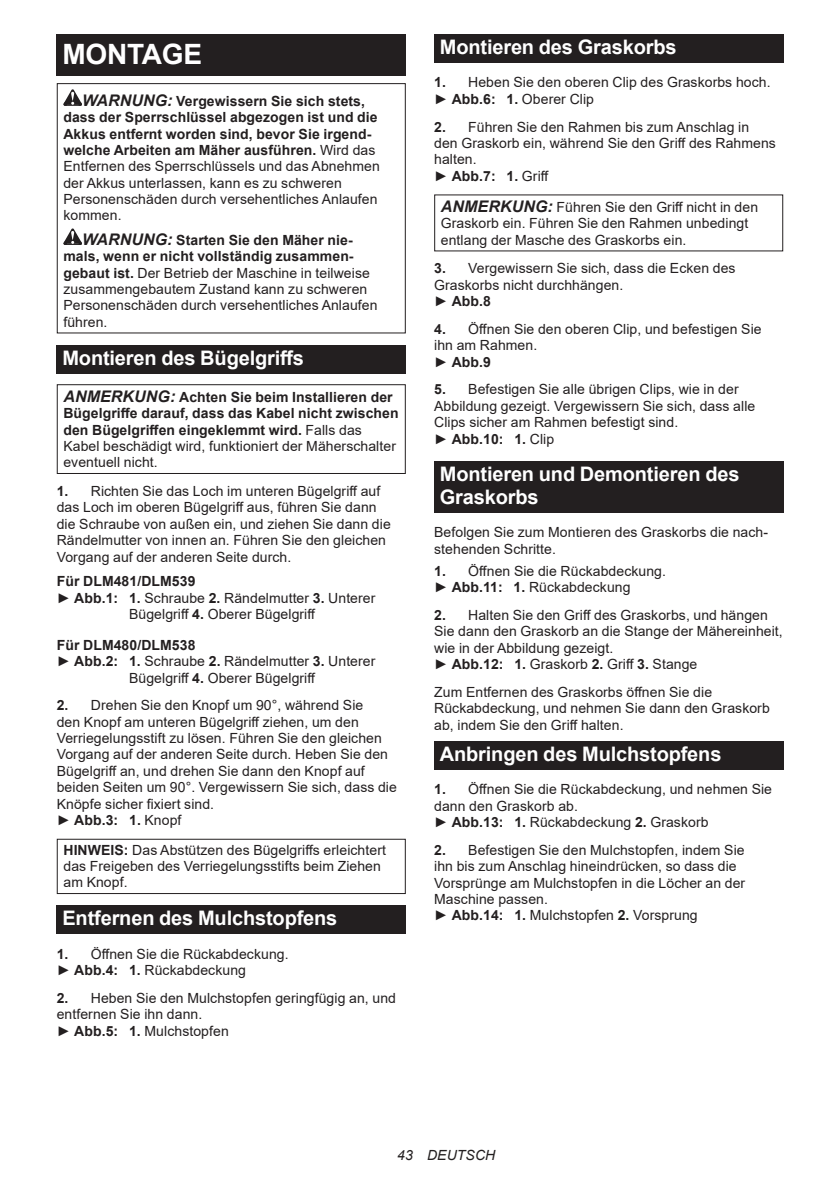
<style>
.page{position:relative;width:840px;height:1191px;background:#fff}
.page>*{position:absolute;margin:0;border:0;box-sizing:border-box;transform-origin:0 0}
.t1{font:700 28px "Arial";letter-spacing:-.01em;color:#fff}
.t2{font:700 20px/23.4px "Arial";letter-spacing:-.01em;color:#fff}
.t3{font:14px/16.4px "Arial";letter-spacing:.005em;color:#231f20}
.t4{font:700 14px/16.4px "Arial";letter-spacing:.005em;color:#231f20}
.t5{font:italic 14px "Arial";letter-spacing:.005em;color:#231f20}
.s1{font-style:italic;font-size:16px}
.s2{font-weight:400}
.s3{font-weight:700;font-style:italic;font-size:16px}
.s4{font-weight:700}
</style>
<div class="page">
<div style="left:57px;top:34px;width:348px;height:41px;background:#231f20"></div>
<svg style="left:63px;top:89px;width:19px;height:17px"></svg>
<svg style="left:63px;top:228px;width:19px;height:17px"></svg>
<div style="left:57px;top:83px;width:348px;height:250px;border:1px solid #231f20"></div>
<div style="left:57px;top:345px;width:348px;height:28px;background:#231f20"></div>
<div style="left:57px;top:384px;width:348px;height:90px;border:1px solid #231f20"></div>
<div style="left:57px;top:838px;width:348px;height:56px;border:1px solid #231f20"></div>
<div style="left:57px;top:905px;width:348px;height:29px;background:#231f20"></div>
<div style="left:434px;top:34px;width:348px;height:29px;background:#231f20"></div>
<div style="left:434px;top:460px;width:348px;height:52px;background:#231f20"></div>
<div style="left:434px;top:741px;width:348px;height:28px;background:#231f20"></div>
<h1 class="t1" style="left:62px;top:43px;width:141px">MONTAGE</h1>
<p class="t4" style="left:63px;top:94px;width:318px;text-indent:19px"><span class="s1">WARNUNG:</span> Vergewissern Sie sich stets, dass der Sperrschlüssel abgezogen ist und die Akkus entfernt worden sind, bevor Sie irgend&shy;welche Arbeiten am Mäher ausführen. <span class="s2">Wird das Entfernen des Sperrschlüssels und das Abnehmen der Akkus unterlassen, kann es zu schweren Personenschäden durch versehentliches Anlaufen kommen.</span></p>
<p class="t3" style="left:63px;top:233px;width:315px;text-indent:19px"><span class="s3">WARNUNG:</span> <span class="s4">Starten Sie den Mäher nie&shy;mals, wenn er nicht vollständig zusammen&shy;gebaut ist.</span> Der Betrieb der Maschine in teilweise zusammengebautem Zustand kann zu schweren Personenschäden durch versehentliches Anlaufen führen.</p>
<h2 class="t2" style="left:62px;top:346px;width:243px">Montieren des Bügelgriffs</h2>
<p class="t4" style="left:63px;top:390px;width:336px"><span class="s1">ANMERKUNG:</span> Achten Sie beim Installieren der Bügelgriffe darauf, dass das Kabel nicht zwischen den Bügelgriffen eingeklemmt wird. <span class="s2">Falls das Kabel beschädigt wird, funktioniert der Mäherschalter eventuell nicht.</span></p>
<p class="t3" style="left:57px;top:483px;width:335px"><span class="s4">1.</span> Richten Sie das Loch im unteren Bügelgriff auf das Loch im oberen Bügelgriff aus, führen Sie dann die Schraube von außen ein, und ziehen Sie dann die Rändelmutter von innen an. Führen Sie den gleichen Vorgang auf der anderen Seite durch.</p>
<p class="t4" style="left:57px;top:574px;width:140px">Für DLM481/DLM539</p>
<p class="t3" style="left:57px;top:589px;width:320px">► <span class="s4">Abb.1: 1.</span> Schraube <span class="s4">2.</span> Rändelmutter <span class="s4">3.</span> Unterer</p>
<p class="t3" style="left:129px;top:606px;width:188px">Bügelgriff <span class="s4">4.</span> Oberer Bügelgriff</p>
<p class="t4" style="left:57px;top:638px;width:140px">Für DLM480/DLM538</p>
<p class="t3" style="left:57px;top:653px;width:320px">► <span class="s4">Abb.2: 1.</span> Schraube <span class="s4">2.</span> Rändelmutter <span class="s4">3.</span> Unterer</p>
<p class="t3" style="left:129px;top:669px;width:188px">Bügelgriff <span class="s4">4.</span> Oberer Bügelgriff</p>
<p class="t3" style="left:57px;top:697px;width:341px"><span class="s4">2.</span> Drehen Sie den Knopf um 90°, während Sie<br>den Knopf am unteren Bügelgriff ziehen, um den Verriegelungsstift zu lösen. Führen Sie den gleichen Vorgang auf der anderen Seite durch. Heben Sie den Bügelgriff an, und drehen Sie dann den Knopf auf beiden Seiten um 90°. Vergewissern Sie sich, dass die Knöpfe sicher fixiert sind.<br>► <span class="s4">Abb.3: 1.</span> Knopf</p>
<p class="t3" style="left:63px;top:841px;width:324px"><span class="s4">HINWEIS:</span> Das Abstützen des Bügelgriffs erleichtert das Freigeben des Verriegelungsstifts beim Ziehen am Knopf.</p>
<h2 class="t2" style="left:62px;top:908px;width:276px">Entfernen des Mulchstopfens</h2>
<p class="t3" style="left:57px;top:945px;width:233px"><span class="s4">1.</span> Öffnen Sie die Rückabdeckung. ► <span class="s4">Abb.4: 1.</span> Rückabdeckung</p>
<p class="t3" style="left:57px;top:991px;width:340px"><span class="s4">2.</span> Heben Sie den Mulchstopfen geringfügig an, und entfernen Sie ihn dann.<br>► <span class="s4">Abb.5: 1.</span> Mulchstopfen</p>
<h2 class="t2" style="left:439px;top:37px;width:238px">Montieren des Graskorbs</h2>
<p class="t3" style="left:434px;top:75px;width:338px"><span class="s4">1.</span> Heben Sie den oberen Clip des Graskorbs hoch. ► <span class="s4">Abb.6: 1.</span> Oberer Clip</p>
<p class="t3" style="left:434px;top:120px;width:343px"><span class="s4">2.</span> Führen Sie den Rahmen bis zum Anschlag in den Graskorb ein, während Sie den Griff des Rahmens halten.<br>► <span class="s4">Abb.7: 1.</span> Griff</p>
<p class="t3" style="left:440px;top:199px;width:318px"><span class="s3">ANMERKUNG:</span> Führen Sie den Griff nicht in den<br>Graskorb ein. Führen Sie den Rahmen unbedingt entlang der Masche des Graskorbs ein.</p>
<p class="t3" style="left:434px;top:261px;width:303px"><span class="s4">3.</span> Vergewissern Sie sich, dass die Ecken des<br>Graskorbs nicht durchhängen.<br>► <span class="s4">Abb.8</span></p>
<p class="t3" style="left:434px;top:321px;width:329px"><span class="s4">4.</span> Öffnen Sie den oberen Clip, und befestigen Sie ihn am Rahmen.<br>► <span class="s4">Abb.9</span></p>
<p class="t3" style="left:434px;top:382px;width:322px"><span class="s4">5.</span> Befestigen Sie alle übrigen Clips, wie in der Abbildung gezeigt. Vergewissern Sie sich, dass alle Clips sicher am Rahmen befestigt sind.<br>► <span class="s4">Abb.10: 1.</span> Clip</p>
<h2 class="t2" style="left:439px;top:463px;width:301px">Montieren und Demontieren des<br>Graskorbs</h2>
<p class="t3" style="left:434px;top:525px;width:335px">Befolgen Sie zum Montieren des Graskorbs die nach&shy;stehenden Schritte.</p>
<p class="t3" style="left:434px;top:562px;width:233px"><span class="s4">1.</span> Öffnen Sie die Rückabdeckung. ► <span class="s4">Abb.11: 1.</span> Rückabdeckung</p>
<p class="t3" style="left:434px;top:607px;width:350px"><span class="s4">2.</span> Halten Sie den Griff des Graskorbs, und hängen Sie dann den Graskorb an die Stange der Mähereinheit, wie in der Abbildung gezeigt.<br>► <span class="s4">Abb.12: 1.</span> Graskorb <span class="s4">2.</span> Griff <span class="s4">3.</span> Stange</p>
<p class="t3" style="left:434px;top:683px;width:337px">Zum Entfernen des Graskorbs öffnen Sie die<br>Rückabdeckung, und nehmen Sie dann den Graskorb ab, indem Sie den Griff halten.</p>
<h2 class="t2" style="left:439px;top:744px;width:283px">Anbringen des Mulchstopfens</h2>
<p class="t3" style="left:434px;top:781px;width:339px"><span class="s4">1.</span> Öffnen Sie die Rückabdeckung, und nehmen Sie dann den Graskorb ab.<br>► <span class="s4">Abb.13: 1.</span> Rückabdeckung <span class="s4">2.</span> Graskorb</p>
<p class="t3" style="left:434px;top:843px;width:312px"><span class="s4">2.</span> Befestigen Sie den Mulchstopfen, indem Sie ihn bis zum Anschlag hineindrücken, so dass die Vorsprünge am Mulchstopfen in die Löcher an der Maschine passen.<br>► <span class="s4">Abb.14: 1.</span> Mulchstopfen <span class="s4">2.</span> Vorsprung</p>
<p class="t5" style="left:397px;top:1150px;width:99px">43 DEUTSCH</p>
</div>
